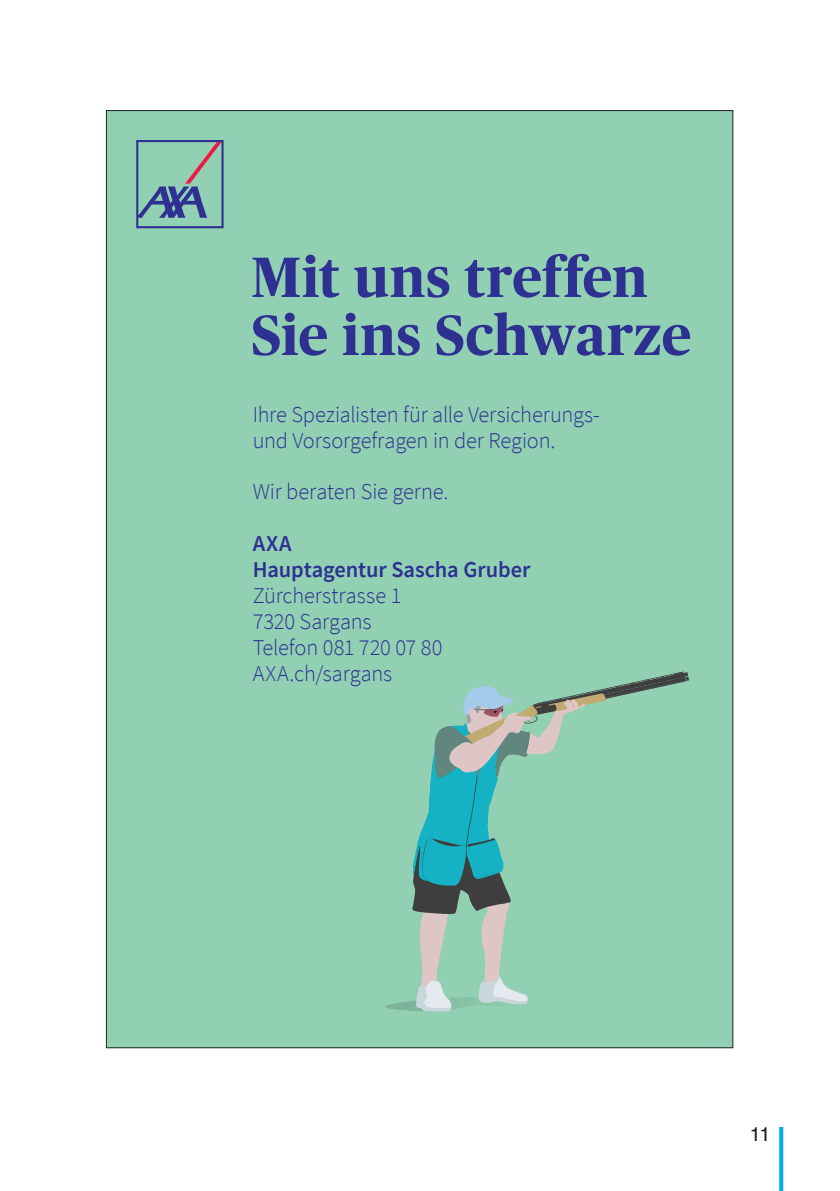
<style>
.page{position:relative;width:840px;height:1191px;background:#fff}
.page>*{position:absolute;margin:0;border:0;box-sizing:border-box;transform-origin:0 0}
.t1{font:700 56.6px/58px "Publico Headline";letter-spacing:.01em;color:#2e3092}
.t2{font:300 22.6px/25.8px "Source Sans Pro";letter-spacing:-.005em;color:#2e3092}
.t3{font:600 22.6px/25.8px "Source Sans Pro";letter-spacing:-.005em;color:#2e3092}
.t4{font:20px "Helvetica";color:#231f20}
</style>
<div class="page">
<svg style="left:779px;top:1127px;width:3px;height:64px"></svg>
<div style="left:107px;top:111px;width:625px;height:936px;background:#91d0b2"></div>
<svg style="left:136px;top:140px;width:87px;height:88px"></svg>
<svg style="left:385px;top:671px;width:304px;height:341px"></svg>
<h1 class="t1" style="left:251px;top:245px;width:441px">Mit uns treffen<br>Sie ins Schwarze</h1>
<p class="t2" style="left:252px;top:401px;width:348px">Ihre Spezialisten für alle Versicherungs&shy;und Vorsorgefragen in der Region.</p>
<p class="t2" style="left:252px;top:479px;width:197px">Wir beraten Sie gerne.</p>
<p class="t3" style="left:252px;top:530px;width:279px">AXA<br>Hauptagentur Sascha Gruber</p>
<p class="t2" style="left:252px;top:582px;width:191px">Zürcherstrasse 1<br>7320 Sargans<br>Telefon 081 720 07 80<br>AXA.ch/sargans</p>
<p class="t4" style="left:749px;top:1118px;width:22px">11</p>
</div>
